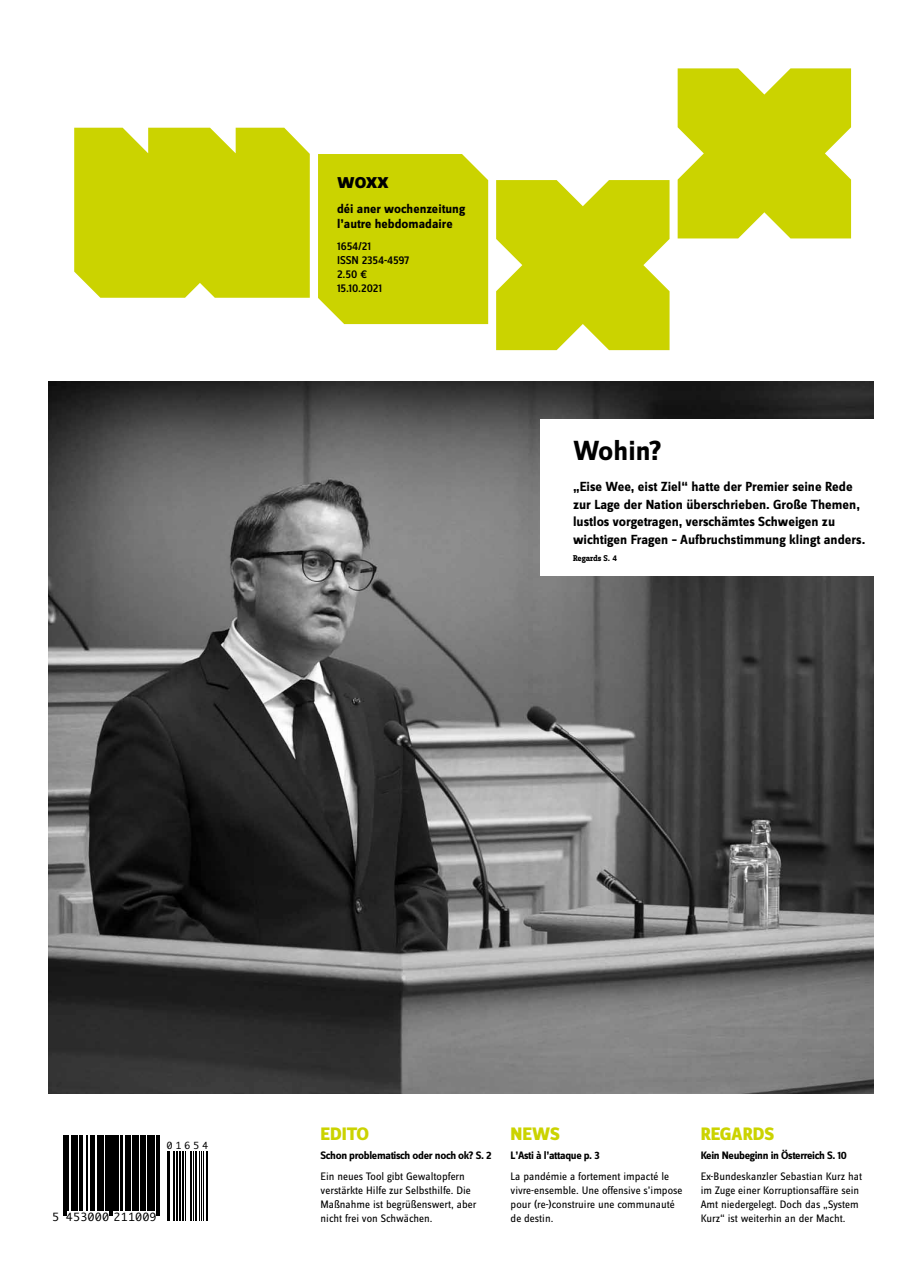
<style>
.page{position:relative;width:922px;height:1276px;background:#fff}
.page>*{position:absolute;margin:0;border:0;box-sizing:border-box;transform-origin:0 0}
.t1{font:700 28.75px "Zine Sans Dis";color:#000}
.t2{font:700 23.12px "Zine Sans Dis";color:#000}
.t3{font:800 18.75px "Zine Sans Dis";letter-spacing:-.01em;color:#cbd300}
.t4{font:700 13.75px/17.5px "Zine Sans Dis";color:#000}
.t5{font:700 13.12px/14.4px "Zine Sans Dis";color:#000}
.t6{font:500 11.88px/13.8px "Zine Sans Dis";color:#000}
.t7{font:11.25px/13.8px "Zine Sans Dis";color:#000}
.t8{font:700 11.25px "Zine Sans Dis";letter-spacing:-.03em;color:#000}
.t9{font:10.88px "Monaco";letter-spacing:.065em;color:#000}
.t10{font:9.38px "Monaco";letter-spacing:.35em;color:#000}
.t11{font:700 8.75px "Zine Slab Dis";letter-spacing:-.01em;color:#000}
</style>
<div class="page">
<img style="left:49px;top:381px;width:823px;height:712px">
<svg style="left:63px;top:1135px;width:97px;height:81px;fill:#000"></svg>
<hr style="left:63px;top:1135px;width:1px;height:80px;background:#000">
<hr style="left:65px;top:1135px;width:1px;height:80px;background:#000">
<hr style="left:67px;top:1135px;width:1px;height:75px;background:#000">
<hr style="left:71px;top:1135px;width:2px;height:75px;background:#000">
<hr style="left:74px;top:1135px;width:3px;height:75px;background:#000">
<hr style="left:79px;top:1135px;width:1px;height:75px;background:#000">
<hr style="left:81px;top:1135px;width:1px;height:75px;background:#000">
<hr style="left:86px;top:1135px;width:1px;height:75px;background:#000">
<hr style="left:91px;top:1135px;width:2px;height:75px;background:#000">
<hr style="left:94px;top:1135px;width:1px;height:75px;background:#000">
<hr style="left:98px;top:1135px;width:2px;height:75px;background:#000">
<hr style="left:101px;top:1135px;width:1px;height:75px;background:#000">
<hr style="left:103px;top:1135px;width:1px;height:75px;background:#000">
<hr style="left:106px;top:1135px;width:3px;height:75px;background:#000">
<hr style="left:110px;top:1135px;width:1px;height:80px;background:#000">
<hr style="left:112px;top:1135px;width:1px;height:80px;background:#000">
<hr style="left:114px;top:1135px;width:2px;height:75px;background:#000">
<hr style="left:117px;top:1135px;width:2px;height:75px;background:#000">
<hr style="left:121px;top:1135px;width:2px;height:75px;background:#000">
<hr style="left:125px;top:1135px;width:2px;height:75px;background:#000">
<hr style="left:128px;top:1135px;width:2px;height:75px;background:#000">
<hr style="left:132px;top:1135px;width:2px;height:75px;background:#000">
<hr style="left:135px;top:1135px;width:3px;height:75px;background:#000">
<hr style="left:140px;top:1135px;width:1px;height:75px;background:#000">
<hr style="left:142px;top:1135px;width:3px;height:75px;background:#000">
<hr style="left:147px;top:1135px;width:1px;height:75px;background:#000">
<hr style="left:149px;top:1135px;width:3px;height:75px;background:#000">
<hr style="left:153px;top:1135px;width:1px;height:75px;background:#000">
<hr style="left:156px;top:1135px;width:1px;height:80px;background:#000">
<hr style="left:158px;top:1135px;width:1px;height:80px;background:#000">
<div style="left:540px;top:419px;width:354px;height:156px;background:#fff"></div>
<svg style="left:496px;top:180px;width:173px;height:170px;background:#cfd717"></svg>
<svg style="left:677px;top:68px;width:173px;height:170px;background:#d0d718"></svg>
<div style="left:318px;top:154px;width:170px;height:170px;background:#cbd300"></div>
<div style="left:74px;top:128px;width:236px;height:170px;background:#cbd300"></div>
<hr style="left:167px;top:1151px;width:1px;height:70px;background:#000">
<hr style="left:168px;top:1151px;width:2px;height:70px;background:#000">
<hr style="left:173px;top:1151px;width:2px;height:70px;background:#000">
<hr style="left:175px;top:1151px;width:1px;height:70px;background:#000">
<hr style="left:177px;top:1151px;width:1px;height:70px;background:#000">
<hr style="left:179px;top:1151px;width:2px;height:70px;background:#000">
<hr style="left:182px;top:1151px;width:2px;height:70px;background:#000">
<hr style="left:185px;top:1151px;width:1px;height:70px;background:#000">
<hr style="left:189px;top:1151px;width:1px;height:70px;background:#000">
<hr style="left:191px;top:1151px;width:1px;height:70px;background:#000">
<hr style="left:193px;top:1151px;width:1px;height:70px;background:#000">
<hr style="left:195px;top:1151px;width:2px;height:70px;background:#000">
<hr style="left:199px;top:1151px;width:1px;height:70px;background:#000">
<hr style="left:201px;top:1151px;width:1px;height:70px;background:#000">
<hr style="left:203px;top:1151px;width:1px;height:70px;background:#000">
<hr style="left:206px;top:1151px;width:2px;height:70px;background:#000">
<h2 class="t2" style="left:337px;top:169px;width:53px">woxx</h2>
<p class="t5" style="left:337px;top:202px;width:130px">déi aner wochenzeitung l’autre hebdomadaire</p>
<p class="t6" style="left:337px;top:240px;width:74px">1654/21<br>ISSN 2354-4597<br>2.50 €<br>15.10.2021</p>
<h1 class="t1" style="left:573px;top:435px;width:90px">Wohin?</h1>
<p class="t4" style="left:573px;top:479px;width:294px">„Eise Wee, eist Ziel“ hatte der Premier seine Rede zur Lage der Nation überschrieben. Große Themen, lustlos vorgetragen, verschämtes Schweigen zu wichtigen Fragen – Aufbruchstimmung klingt anders.</p>
<p class="t11" style="left:573px;top:554px;width:45px">Regards S. 4</p>
<h3 class="t3" style="left:320px;top:1123px;width:50px">EDITO</h3>
<h3 class="t3" style="left:510px;top:1123px;width:51px">NEWS</h3>
<h3 class="t3" style="left:700px;top:1123px;width:75px">REGARDS</h3>
<p class="t8" style="left:320px;top:1150px;width:172px">Schon problematisch oder noch ok? S. 2</p>
<p class="t7" style="left:320px;top:1170px;width:157px">Ein neues Tool gibt Gewaltopfern verstärkte Hilfe zur Selbsthilfe. Die Maßnahme ist begrüßenswert, aber nicht frei von Schwächen.</p>
<p class="t10" style="left:167px;top:1137px;width:43px">01654</p>
<p class="t8" style="left:700px;top:1150px;width:148px">Kein Neubeginn in Österreich S. 10</p>
<p class="t7" style="left:700px;top:1170px;width:163px">Ex-Bundeskanzler Sebastian Kurz hat im Zuge einer Korruptionsaffäre sein<br>Amt niedergelegt. Doch das „System</p>
<p class="t8" style="left:510px;top:1150px;width:90px">L’Asti à l’attaque p. 3</p>
<p class="t7" style="left:510px;top:1170px;width:173px">La pandémie a fortement impacté le vivre-ensemble. Une offensive s’impose pour (re-)construire une communauté de destin.</p>
<p class="t9" style="left:52px;top:1207px;width:106px">5 453000 211009</p>
<p class="t7" style="left:700px;top:1211px;width:146px">Kurz“ ist weiterhin an der Macht.</p>
</div>
